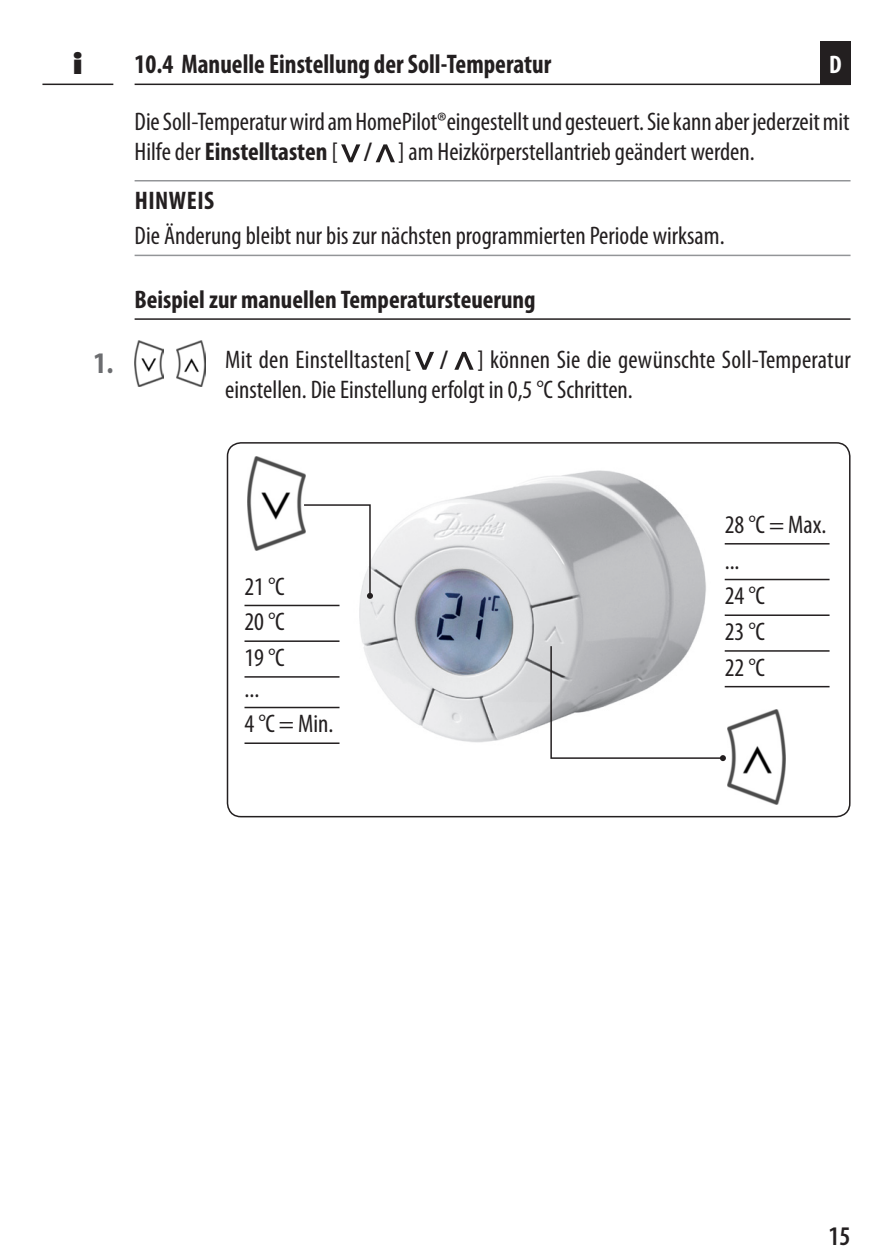
<style>
.page{position:relative;width:893px;height:1259px;background:#fff}
.page>*{position:absolute;margin:0;border:0;box-sizing:border-box;transform-origin:0 0}
.t1{font:700 condensed 30px "Myriad Pro";color:#6c6d70}
.t2{font:700 condensed 27px "Myriad Pro";color:#231f20;scale:.95 1}
.t3{font:600 condensed 27px "Myriad Pro";color:#231f20}
.t4{font:800 27px "Futura";color:#231f20}
.t5{font:condensed 25.5px/35.7px "Myriad Pro";color:#231f20}
.t6{font:700 condensed 25.5px "Myriad Pro";color:#231f20}
.t7{font:700 condensed 25.5px "Myriad Pro";color:#fff}
.s1{font-weight:700}
</style>
<div class="page">
<hr style="left:135px;top:84px;width:715px;height:1px;background:#231f20">
<hr style="left:42px;top:84px;width:71px;height:1px;background:#231f20">
<img style="left:279px;top:470px;width:510px;height:292px">
<div style="left:227px;top:442px;width:623px;height:375px;border:2px solid #231f20;border-radius:14px"></div>
<div style="left:820px;top:42px;width:30px;height:43px;background:#231f20"></div>
<hr style="left:135px;top:180px;width:715px;height:1px;background:#939598">
<hr style="left:135px;top:255px;width:715px;height:1px;background:#939598">
<svg style="left:341px;top:144px;width:19px;height:18px"></svg>
<svg style="left:376px;top:144px;width:19px;height:18px"></svg>
<hr style="left:135px;top:318px;width:715px;height:2px;background:#231f20">
<img style="left:135px;top:340px;width:29px;height:47px">
<img style="left:176px;top:340px;width:29px;height:47px">
<svg style="left:415px;top:352px;width:19px;height:18px"></svg>
<svg style="left:454px;top:352px;width:20px;height:18px"></svg>
<img style="left:247px;top:456px;width:59px;height:95px">
<img style="left:727px;top:709px;width:59px;height:95px">
<hr style="left:244px;top:605px;width:95px;height:1px;background:#231f20">
<hr style="left:244px;top:640px;width:95px;height:2px;background:#231f20">
<hr style="left:244px;top:676px;width:95px;height:1px;background:#231f20">
<hr style="left:244px;top:707px;width:95px;height:1px;background:#231f20">
<hr style="left:244px;top:742px;width:95px;height:2px;background:#231f20">
<hr style="left:725px;top:543px;width:104px;height:1px;background:#231f20">
<hr style="left:725px;top:579px;width:104px;height:1px;background:#231f20">
<hr style="left:725px;top:614px;width:104px;height:2px;background:#231f20">
<hr style="left:725px;top:650px;width:104px;height:1px;background:#231f20">
<hr style="left:725px;top:686px;width:104px;height:1px;background:#231f20">
<svg style="left:303px;top:503px;width:70px;height:96px"></svg>
<svg style="left:550px;top:644px;width:176px;height:117px"></svg>
<p class="t4" style="left:73px;top:48px;width:12px">i</p>
<p class="t2" style="left:135px;top:47px;width:440px">10.4 Manuelle Einstellung der Soll-Temperatur</p>
<p class="t7" style="left:829px;top:49px;width:14px">D</p>
<p class="t5" style="left:135px;top:106px;width:716px;line-height:30.6px">Die Soll-Temperatur wird am HomePilot®eingestellt und gesteuert. Sie kann aber jederzeit mit<br>Hilfe der <span class="s1">Einstelltasten</span> [ <span class="s1">/</span> ] am Heizkörperstellantrieb geändert werden.</p>
<p class="t6" style="left:135px;top:184px;width:26px">Hinweis</p>
<p class="t5" style="left:135px;top:218px;width:592px">Die Änderung bleibt nur bis zur nächsten programmierten Periode wirksam.</p>
<p class="t6" style="left:135px;top:284px;width:403px">Beispiel zur manuellen Temperatursteuerung</p>
<p class="t1" style="left:94px;top:344px;width:21px">1.</p>
<p class="t5" style="left:225px;top:344px;width:627px;line-height:30.6px">Mit den Einstelltasten[ <span class="s1">/</span> ] können Sie die gewünschte Soll-Temperatur einstellen. Die Einstellung erfolgt in 0,5 °C Schritten.</p>
<p class="t5" style="left:244px;top:568px;width:42px;text-align:justify">21 °C 20 °C 19 °C</p>
<p class="t5" style="left:244px;top:670px;width:90px">...<br>4 °C = Min.</p>
<p class="t5" style="left:725px;top:506px;width:103px">28 °C = Max. ...<br>24 °C<br>23 °C<br>22 °C</p>
<p class="t3" style="left:828px;top:1221px;width:24px">15</p>
</div>
